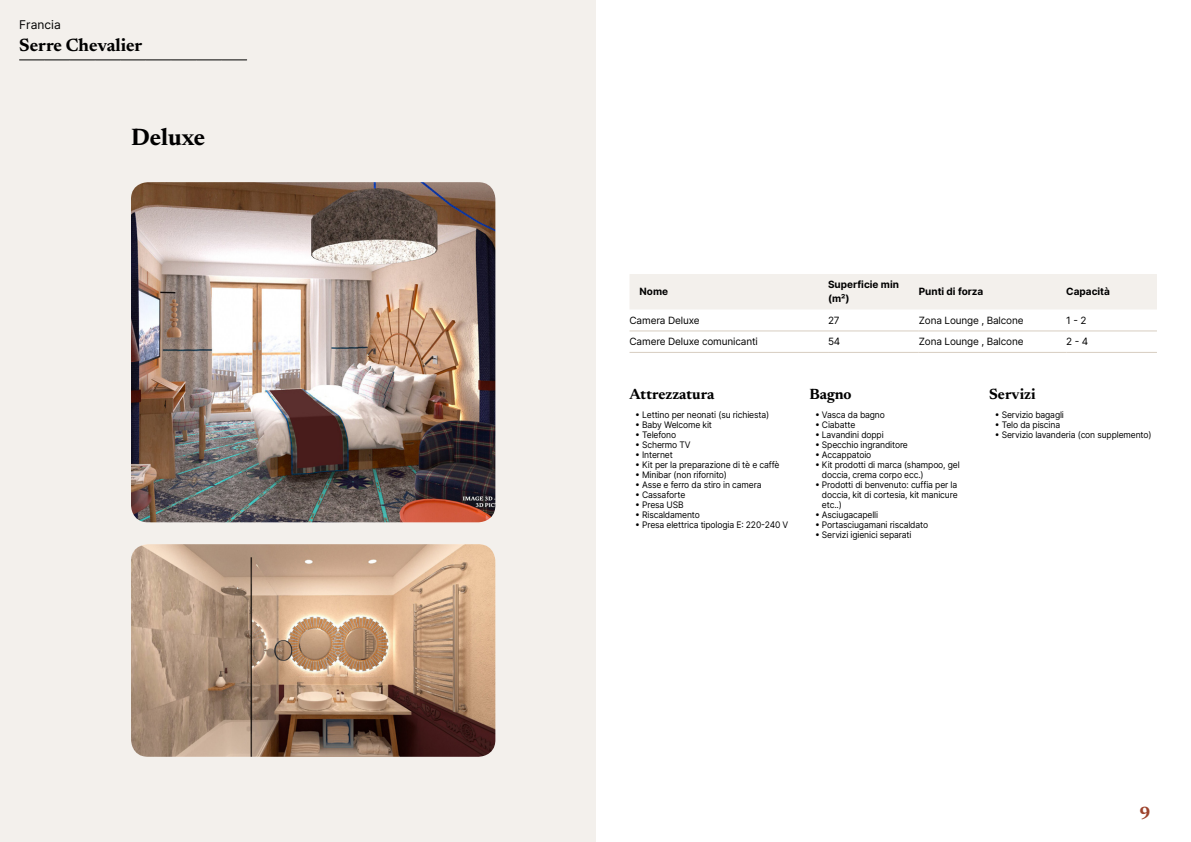
<style>
.page{position:relative;width:1191px;height:842px;background:#fff}
.page>*{position:absolute;margin:0;border:0;box-sizing:border-box;transform-origin:0 0}
.t1{font:700 24px "Newsreader 24 pt";color:#000}
.t2{font:700 18px "Newsreader 24 pt";color:#000}
.t3{font:700 18px "Newsreader 24 pt";color:#9d432c}
.t4{font:700 15px "Newsreader 24 pt";color:#000}
.t5{font:12px "Inter";color:#000}
.t6{font:10px "Inter";letter-spacing:-.015em;color:#000}
.t7{font:700 10px/14px "Inter";color:#000}
.t8{font:9px/10px "Inter";letter-spacing:-.015em;color:#000;scale:.95 1}
</style>
<div class="page">
<div style="left:0;top:0;width:595px;height:842px;background:#f3f0ec"></div>
<img style="left:131px;top:182px;width:364px;height:340px">
<img style="left:131px;top:544px;width:364px;height:213px">
<svg style="left:20px;top:60px;width:227px;height:1px"></svg>
<div style="left:630px;top:274px;width:527px;height:35px;background:#f3f0ec"></div>
<hr style="left:629px;top:330px;width:199px;height:1px;background:#d7cdc1">
<hr style="left:828px;top:330px;width:90px;height:1px;background:#d7cdc1">
<hr style="left:918px;top:330px;width:148px;height:1px;background:#d7cdc1">
<hr style="left:1066px;top:330px;width:91px;height:1px;background:#d7cdc1">
<hr style="left:629px;top:352px;width:199px;height:1px;background:#d7cdc1">
<hr style="left:828px;top:352px;width:90px;height:1px;background:#d7cdc1">
<hr style="left:918px;top:352px;width:148px;height:1px;background:#d7cdc1">
<hr style="left:1066px;top:352px;width:91px;height:1px;background:#d7cdc1">
<h3 class="t5" style="left:19px;top:15px;width:43px">Francia</h3>
<h2 class="t2" style="left:19px;top:32px;width:125px">Serre Chevalier</h2>
<h1 class="t1" style="left:131px;top:120px;width:76px">Deluxe</h1>
<p class="t7" style="left:639px;top:285px;width:30px">Nome</p>
<p class="t7" style="left:828px;top:278px;width:72px">Superficie min (m²)</p>
<p class="t7" style="left:918px;top:285px;width:66px">Punti di forza</p>
<p class="t7" style="left:1066px;top:285px;width:45px">Capacità</p>
<p class="t6" style="left:629px;top:313px;width:71px">Camera Deluxe</p>
<p class="t6" style="left:828px;top:313px;width:13px">27</p>
<p class="t6" style="left:918px;top:313px;width:106px">Zona Lounge , Balcone</p>
<p class="t6" style="left:1066px;top:313px;width:22px">1 - 2</p>
<p class="t6" style="left:629px;top:334px;width:130px">Camere Deluxe comunicanti</p>
<p class="t6" style="left:828px;top:334px;width:14px">54</p>
<p class="t6" style="left:918px;top:334px;width:106px">Zona Lounge , Balcone</p>
<p class="t6" style="left:1066px;top:334px;width:24px">2 - 4</p>
<h3 class="t4" style="left:629px;top:384px;width:86px">Attrezzatura</h3>
<p class="t8" style="left:635px;top:409px;width:143px">• Lettino per neonati (su richiesta)</p>
<p class="t8" style="left:635px;top:419px;width:82px">• Baby Welcome kit</p>
<p class="t8" style="left:635px;top:429px;width:45px">• Telefono</p>
<p class="t8" style="left:635px;top:439px;width:60px">• Schermo TV</p>
<p class="t8" style="left:635px;top:449px;width:41px">• Internet</p>
<p class="t8" style="left:635px;top:459px;width:153px">• Kit per la preparazione di tè e caffè</p>
<p class="t8" style="left:635px;top:469px;width:98px">• Minibar (non rifornito)</p>
<p class="t8" style="left:635px;top:479px;width:134px">• Asse e ferro da stiro in camera</p>
<p class="t8" style="left:635px;top:489px;width:54px">• Cassaforte</p>
<p class="t8" style="left:635px;top:499px;width:52px">• Presa USB</p>
<p class="t8" style="left:635px;top:509px;width:70px">• Riscaldamento</p>
<p class="t8" style="left:635px;top:519px;width:163px">• Presa elettrica tipologia E: 220-240 V</p>
<h3 class="t4" style="left:809px;top:384px;width:44px">Bagno</h3>
<p class="t8" style="left:815px;top:409px;width:75px">• Vasca da bagno</p>
<p class="t8" style="left:815px;top:419px;width:44px">• Ciabatte</p>
<p class="t8" style="left:815px;top:429px;width:74px">• Lavandini doppi</p>
<p class="t8" style="left:815px;top:439px;width:99px">• Specchio ingranditore</p>
<p class="t8" style="left:815px;top:449px;width:61px">• Accappatoio</p>
<p class="t8" style="left:822px;top:459px;width:147px;text-indent:-7px">• Kit prodotti di marca (shampoo, gel doccia, crema corpo ecc.)</p>
<p class="t8" style="left:822px;top:479px;width:144px;text-align:justify;text-indent:-7px">• Prodotti di benvenuto: cuffia per la doccia, kit di cortesia, kit manicure etc..)</p>
<p class="t8" style="left:815px;top:509px;width:68px">• Asciugacapelli</p>
<p class="t8" style="left:815px;top:519px;width:121px">• Portasciugamani riscaldato</p>
<p class="t8" style="left:815px;top:529px;width:103px">• Servizi igienici separati</p>
<h3 class="t4" style="left:989px;top:384px;width:48px">Servizi</h3>
<p class="t8" style="left:994px;top:409px;width:74px">• Servizio bagagli</p>
<p class="t8" style="left:994px;top:419px;width:70px">• Telo da piscina</p>
<p class="t8" style="left:994px;top:429px;width:166px">• Servizio lavanderia (con supplemento)</p>
<h2 class="t3" style="left:1139px;top:800px;width:13px">9</h2>
</div>
